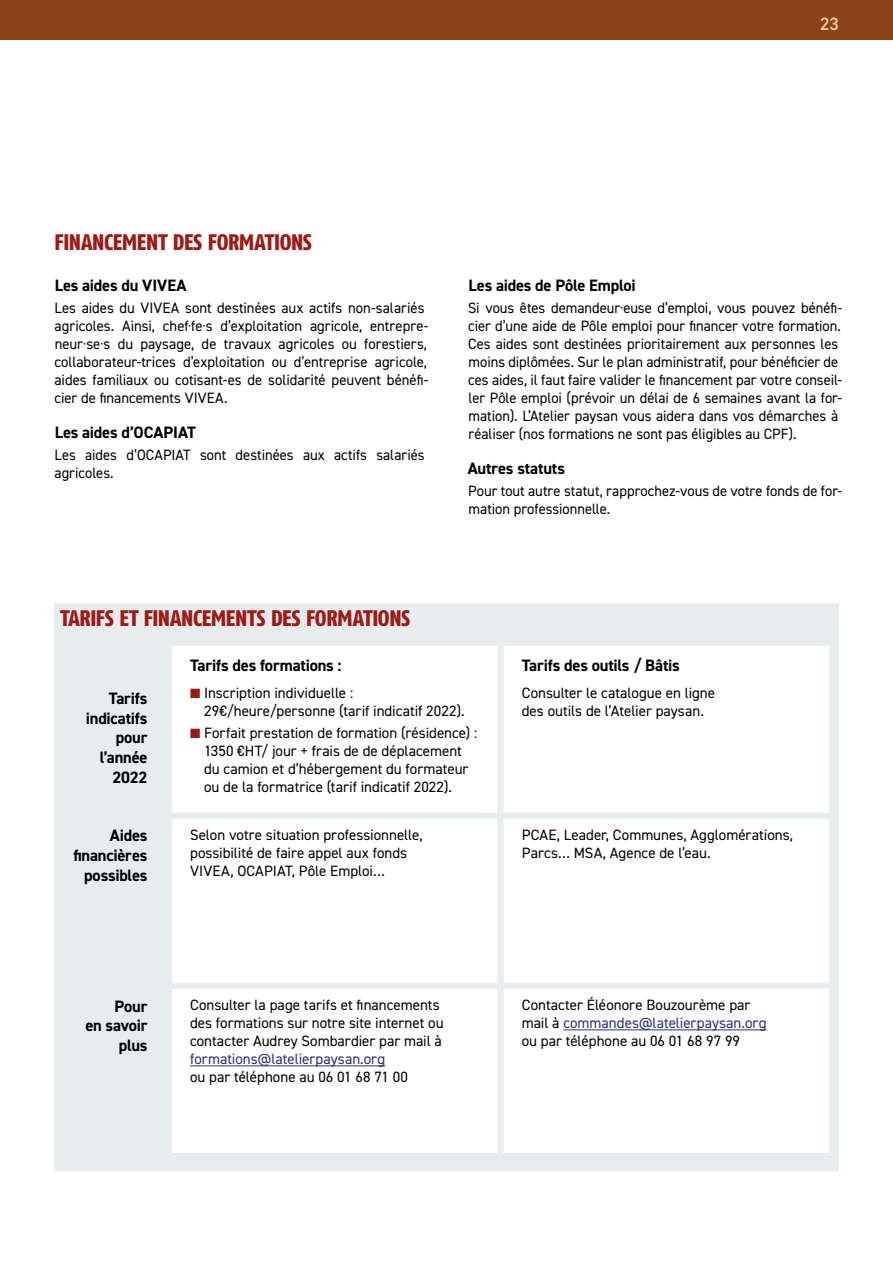
<style>
.page{position:relative;width:893px;height:1263px;background:#fff}
.page>*{position:absolute;margin:0;border:0;box-sizing:border-box;transform-origin:0 0}
.t1{font:800 22.5px "Fago Co";letter-spacing:-.015em;color:#9f1915}
.t2{font:600 18px "DIN2014";color:#f7c8a2}
.t3{font:700 16.5px/19.8px "DIN2014";letter-spacing:-.01em;color:#000;text-align:right}
.t4{font:15px/18px "DIN2014";color:#000}
.t5{font:15px "DIN2014";color:#2a307a}
.s1{color:#9f1915}
.s2{color:#2a307a}
</style>
<div class="page">
<div style="left:0;top:0;width:893px;height:40px;background:#8b4217"></div>
<div style="left:54px;top:604px;width:785px;height:567px;background:#e7ecee"></div>
<div style="left:172px;top:646px;width:657px;height:507px;background:#fff"></div>
<div style="left:497px;top:646px;width:6px;height:167px;background:#e7ecee"></div>
<div style="left:169px;top:813px;width:331px;height:6px;background:#e7ecee"></div>
<div style="left:500px;top:813px;width:335px;height:6px;background:#e7ecee"></div>
<div style="left:497px;top:819px;width:6px;height:164px;background:#e7ecee"></div>
<div style="left:169px;top:983px;width:331px;height:6px;background:#e7ecee"></div>
<div style="left:500px;top:983px;width:335px;height:6px;background:#e7ecee"></div>
<div style="left:497px;top:989px;width:6px;height:164px;background:#e7ecee"></div>
<hr style="left:190px;top:1065px;width:195px;height:1px;background:#2a307a">
<hr style="left:563px;top:1029px;width:203px;height:1px;background:#2a307a">
<p class="t2" style="left:820px;top:12px;width:20px">23</p>
<h1 class="t1" style="left:55px;top:229px;width:259px">FINANCEMENT DES FORMATIONS</h1>
<p class="t3" style="left:55px;top:275px;width:133px">Les aides du VIVEA</p>
<p class="t4" style="left:55px;top:299px;width:375px">Les aides du VIVEA sont destinées aux actifs non-salariés agricoles. Ainsi, chef·fe·s d’exploitation agricole, entrepre&shy;neur·se·s du paysage, de travaux agricoles ou forestiers, collaborateur-trices d’exploitation ou d’entreprise agricole, aides familiaux ou cotisant-es de solidarité peuvent bénéfi&shy;cier de financements VIVEA.</p>
<p class="t3" style="left:55px;top:422px;width:143px">Les aides d’OCAPIAT</p>
<p class="t4" style="left:55px;top:446px;width:372px">Les aides d’OCAPIAT sont destinées aux actifs salariés agricoles.</p>
<h1 class="t1" style="left:60px;top:605px;width:352px">TARIFS ET FINANCEMENTS DES FORMATIONS</h1>
<p class="t3" style="left:468px;top:275px;width:169px">Les aides de Pôle Emploi</p>
<p class="t4" style="left:468px;top:299px;width:376px">Si vous êtes demandeur·euse d’emploi, vous pouvez bénéfi&shy;cier d’une aide de Pôle emploi pour financer votre formation.<br>Ces aides sont destinées prioritairement aux personnes les moins diplômées. Sur le plan administratif, pour bénéficier de ces aides, il faut faire valider le financement par votre conseil&shy;ler Pôle emploi (prévoir un délai de 6 semaines avant la for&shy;mation). L’Atelier paysan vous aidera dans vos démarches à réaliser (nos formations ne sont pas éligibles au CPF).</p>
<p class="t3" style="left:468px;top:458px;width:99px">Autres statuts</p>
<p class="t4" style="left:468px;top:482px;width:375px">Pour tout autre statut, rapprochez-vous de votre fonds de for&shy;mation professionnelle.</p>
<p class="t3" style="left:86px;top:688px;width:63px">Tarifs indicatifs pour l’année<br>2022</p>
<p class="t3" style="left:190px;top:655px;width:153px">Tarifs des formations :</p>
<p class="t4" style="left:204px;top:683px;width:262px;text-indent:-14px"><span class="s1">■</span> Inscription individuelle :<br>29€/heure/personne (tarif indicatif 2022).</p>
<p class="t4" style="left:204px;top:724px;width:275px;text-indent:-14px"><span class="s1">■</span> Forfait prestation de formation (résidence) :<br>1350 €HT/ jour + frais de de déplacement du camion et d’hébergement du formateur ou de la formatrice (tarif indicatif 2022).</p>
<p class="t3" style="left:522px;top:655px;width:159px">Tarifs des outils / Bâtis</p>
<p class="t4" style="left:522px;top:683px;width:195px">Consulter le catalogue en ligne des outils de l’Atelier paysan.</p>
<p class="t3" style="left:73px;top:826px;width:76px">Aides financières possibles</p>
<p class="t4" style="left:190px;top:826px;width:234px">Selon votre situation professionnelle, possibilité de faire appel aux fonds<br>VIVEA, OCAPIAT, Pôle Emploi…</p>
<p class="t4" style="left:522px;top:826px;width:273px">PCAE, Leader, Communes, Agglomérations,<br>Parcs… MSA, Agence de l’eau.</p>
<p class="t3" style="left:85px;top:996px;width:64px">Pour<br>en savoir plus</p>
<p class="t4" style="left:190px;top:996px;width:255px">Consulter la page tarifs et financements des formations sur notre site internet ou contacter Audrey Sombardier par mail à</p>
<p class="t5" style="left:190px;top:1050px;width:197px">formations@latelierpaysan.org</p>
<p class="t4" style="left:190px;top:1068px;width:219px">ou par téléphone au 06 01 68 71 00</p>
<p class="t4" style="left:522px;top:996px;width:246px">Contacter Éléonore Bouzourème par mail à <span class="s2">commandes@latelierpaysan.org </span>ou par téléphone au 06 01 68 97 99</p>
</div>
